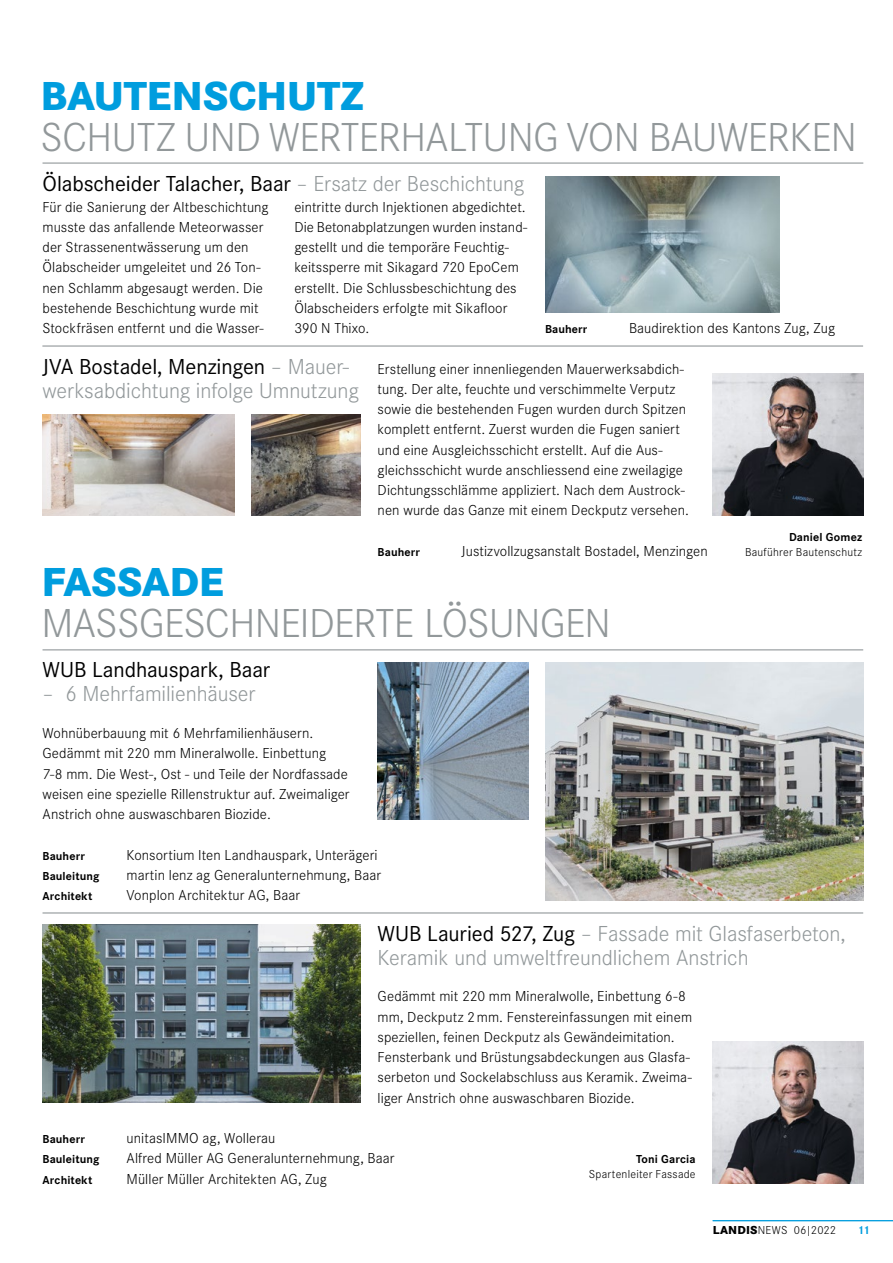
<style>
.page{position:relative;width:893px;height:1263px;background:#fff}
.page>*{position:absolute;margin:0;border:0;box-sizing:border-box;transform-origin:0 0}
.t1{font:300 42px "Corporate S Pro";letter-spacing:-.015em;color:#92989a}
.t2{font:800 42px "Corporate S Pro";letter-spacing:-.01em;color:#009dde}
.t3{font:300 22.5px/24px "Corporate S Pro";letter-spacing:-.005em;color:#92989a}
.t4{font:22.5px "Corporate S Pro";letter-spacing:-.005em;color:#000}
.t5{font:300 15px/20.2px "Corporate S Pro";letter-spacing:.005em;color:#000}
.t6{font:700 12px "Corporate S Pro";letter-spacing:.01em;color:#000}
.t7{font:300 12px "Corporate S Pro";letter-spacing:.02em;color:#000}
.t8{font:700 12px "Corporate S Pro";color:#009dde}
.s1{font-weight:300;color:#92989a}
.s2{font-weight:400;color:#000}
.s3{font-weight:800}
</style>
<div class="page">
<hr style="left:713px;top:1220px;width:180px;height:1px;background:#009dde">
<img style="left:43px;top:925px;width:318px;height:178px">
<img style="left:43px;top:414px;width:191px;height:101px">
<img style="left:252px;top:414px;width:109px;height:101px">
<img style="left:713px;top:1042px;width:150px;height:142px">
<hr style="left:43px;top:649px;width:820px;height:1px;background:#92989a">
<hr style="left:43px;top:912px;width:820px;height:1px;background:#92989a">
<hr style="left:42px;top:345px;width:821px;height:2px;background:#92989a">
<img style="left:545px;top:662px;width:318px;height:238px">
<img style="left:378px;top:662px;width:150px;height:157px">
<hr style="left:43px;top:162px;width:820px;height:2px;background:#92989a">
<img style="left:545px;top:176px;width:234px;height:137px">
<img style="left:713px;top:374px;width:150px;height:141px">
<h1 class="t2" style="left:40px;top:62px;width:325px">BAUTENSCHUTZ</h1>
<h1 class="t1" style="left:40px;top:107px;width:818px">SCHUTZ UND WERTERHALTUNG VON BAUWERKEN</h1>
<h2 class="t4" style="left:42px;top:168px;width:483px">Ölabscheider Talacher, Baar <span class="s1">– Ersatz der Beschichtung</span></h2>
<p class="t5" style="left:43px;top:196px;width:228px">Für die Sanierung der Altbeschichtung musste das anfallende Meteorwasser der Strassenentwässerung um den Ölabscheider umgeleitet und 26 Ton&shy;nen Schlamm abgesaugt werden. Die bestehende Beschichtung wurde mit Stockfräsen entfernt und die Wasser-</p>
<p class="t5" style="left:294px;top:196px;width:235px">eintritte durch Injektionen abgedichtet.<br>Die Betonabplatzungen wurden instand&shy;gestellt und die temporäre Feuchtig&shy;keitssperre mit Sikagard 720 EpoCem erstellt. Die Schlussbeschichtung des Ölabscheiders erfolgte mit Sikafloor 390 N Thixo.</p>
<p class="t6" style="left:545px;top:320px;width:44px">Bauherr</p>
<p class="t5" style="left:629px;top:317px;width:207px">Baudirektion des Kantons Zug, Zug</p>
<h2 class="t3" style="left:43px;top:353px;width:318px"><span class="s2">JVA Bostadel, Menzingen</span> – Mauer&shy;werksabdichtung infolge Umnutzung</h2>
<p class="t5" style="left:378px;top:358px;width:313px">Erstellung einer innenliegenden Mauerwerksabdich&shy;tung. Der alte, feuchte und verschimmelte Verputz sowie die bestehenden Fugen wurden durch Spitzen komplett entfernt. Zuerst wurden die Fugen saniert und eine Ausgleichsschicht erstellt. Auf die Aus&shy;gleichsschicht wurde anschliessend eine zweilagige Dichtungsschlämme appliziert. Nach dem Austrock&shy;nen wurde das Ganze mit einem Deckputz versehen.</p>
<p class="t6" style="left:378px;top:542px;width:44px">Bauherr</p>
<p class="t5" style="left:462px;top:540px;width:248px">Justizvollzugsanstalt Bostadel, Menzingen</p>
<h1 class="t2" style="left:41px;top:548px;width:184px">FASSADE</h1>
<h1 class="t1" style="left:41px;top:593px;width:571px">MASSGESCHNEIDERTE LÖSUNGEN</h1>
<h2 class="t4" style="left:43px;top:654px;width:229px">WUB Landhauspark, Baar</h2>
<h2 class="t3" style="left:43px;top:681px;width:214px">– 6 Mehrfamilienhäuser</h2>
<p class="t5" style="left:43px;top:722px;width:309px">Wohnüberbauung mit 6 Mehrfamilienhäusern.<br>Gedämmt mit 220 mm Mineralwolle. Einbettung 7-8 mm. Die West-, Ost - und Teile der Nordfassade weisen eine spezielle Rillenstruktur auf. Zweimaliger Anstrich ohne auswaschbaren Biozide.</p>
<p class="t6" style="left:43px;top:846px;width:44px">Bauherr</p>
<p class="t5" style="left:127px;top:844px;width:253px">Konsortium Iten Landhauspark, Unterägeri</p>
<p class="t6" style="left:43px;top:866px;width:58px">Bauleitung</p>
<p class="t5" style="left:127px;top:864px;width:256px">martin lenz ag Generalunternehmung, Baar</p>
<p class="t6" style="left:43px;top:887px;width:51px">Architekt</p>
<p class="t5" style="left:127px;top:884px;width:175px">Vonplon Architektur AG, Baar</p>
<p class="t6" style="left:789px;top:527px;width:75px">Daniel Gomez</p>
<p class="t7" style="left:745px;top:543px;width:119px">Bauführer Bautenschutz</p>
<h2 class="t3" style="left:378px;top:920px;width:470px"><span class="s2">WUB Lauried 527, Zug</span> – Fassade mit Glasfaserbeton,<br>Keramik und umweltfreundlichem Anstrich</h2>
<p class="t5" style="left:378px;top:985px;width:316px">Gedämmt mit 220 mm Mineralwolle, Einbettung 6-8 mm, Deckputz 2 mm. Fenstereinfassungen mit einem speziellen, feinen Deckputz als Gewändeimitation.<br>Fensterbank und Brüstungsabdeckungen aus Glasfa&shy;serbeton und Sockelabschluss aus Keramik. Zweima&shy;liger Anstrich ohne auswaschbaren Biozide.</p>
<p class="t6" style="left:43px;top:1130px;width:44px">Bauherr</p>
<p class="t5" style="left:127px;top:1127px;width:150px">unitasIMMO ag, Wollerau</p>
<p class="t6" style="left:43px;top:1150px;width:58px">Bauleitung</p>
<p class="t5" style="left:127px;top:1147px;width:270px">Alfred Müller AG Generalunternehmung, Baar</p>
<p class="t6" style="left:43px;top:1170px;width:51px">Architekt</p>
<p class="t5" style="left:127px;top:1168px;width:202px">Müller Müller Architekten AG, Zug</p>
<p class="t6" style="left:636px;top:1150px;width:61px">Toni Garcia</p>
<p class="t7" style="left:589px;top:1166px;width:108px">Spartenleiter Fassade</p>
<p class="t7" style="left:713px;top:1221px;width:125px"><span class="s3">LANDIS</span>NEWS 06|2022</p>
<p class="t8" style="left:858px;top:1220px;width:14px">11</p>
</div>
